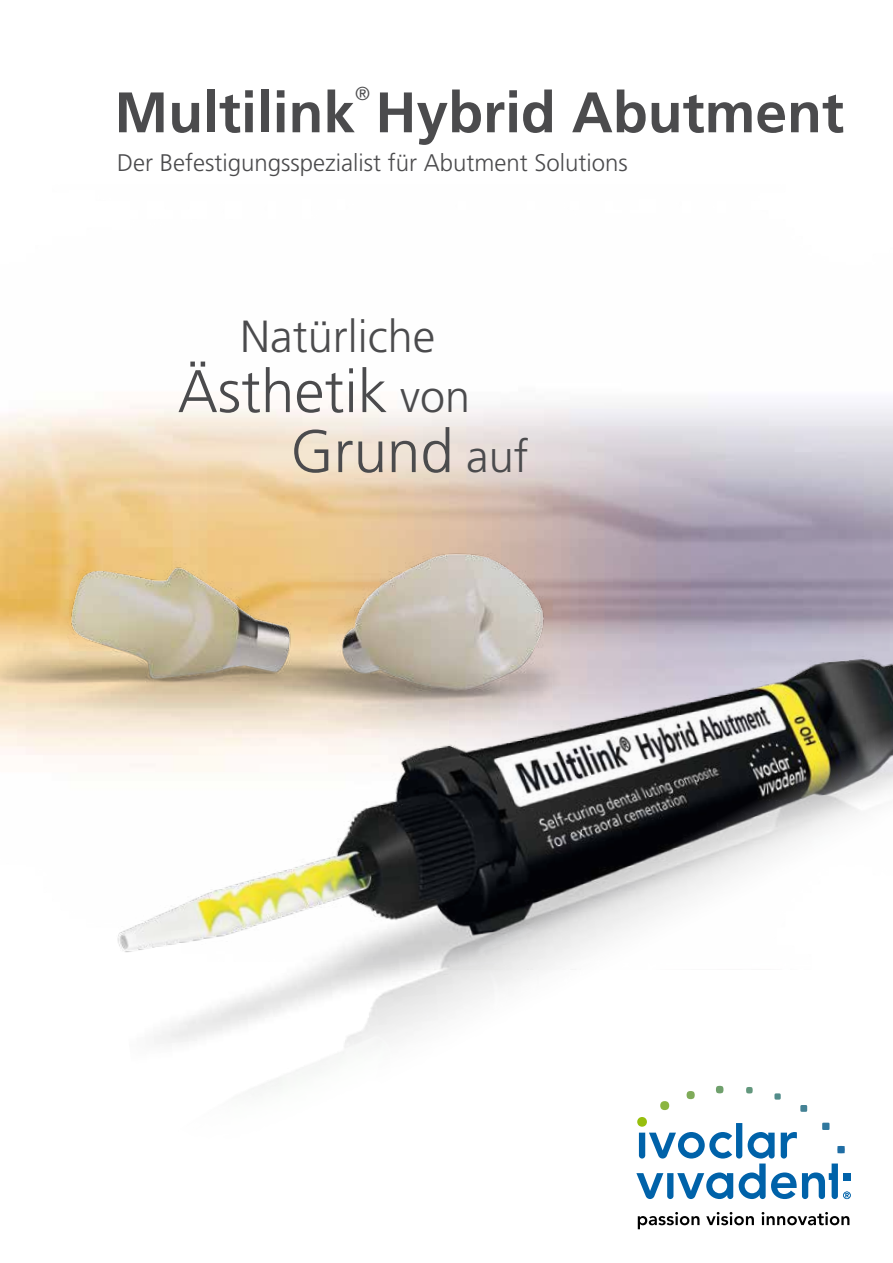
<style>
.page{position:relative;width:893px;height:1263px;background:#fff}
.page>*{position:absolute;margin:0;border:0;box-sizing:border-box;transform-origin:0 0}
.t1{font:300 60px/60px "Frutiger";color:#4b4b4d}
.t2{font:700 57px "Frutiger";color:#4b4b4d}
.t3{font:300 45px "Frutiger";color:#4b4b4d}
.t4{font:300 24px "Frutiger";color:#4b4b4d}
.t5{font:300 18.75px "Frutiger";color:#4b4b4d}
.s1{font-size:45px}
</style>
<div class="page">
<svg style="left:638px;top:1212px;width:61px;height:17px"></svg>
<svg style="left:706px;top:1212px;width:48px;height:13px"></svg>
<svg style="left:762px;top:1212px;width:87px;height:13px"></svg>
<img style="left:0;top:425px;width:68px;height:371px">
<img style="left:68px;top:414px;width:825px;height:786px">
<p class="t5" style="left:355px;top:83px;width:16px">®</p>
<h2 class="t2" style="left:114px;top:79px;width:731px">Multilink Hybrid Abutment</h2>
<p class="t4" style="left:117px;top:149px;width:512px">Der Befestigungsspezialist für Abutment Solutions</p>
<h3 class="t3" style="left:240px;top:311px;width:196px">Natürliche</h3>
<h1 class="t1" style="left:290px;top:362px;width:240px;text-indent:-113px">Ästhetik <span class="s1">von<br></span>Grund <span class="s1">auf</span></h1>
</div>
